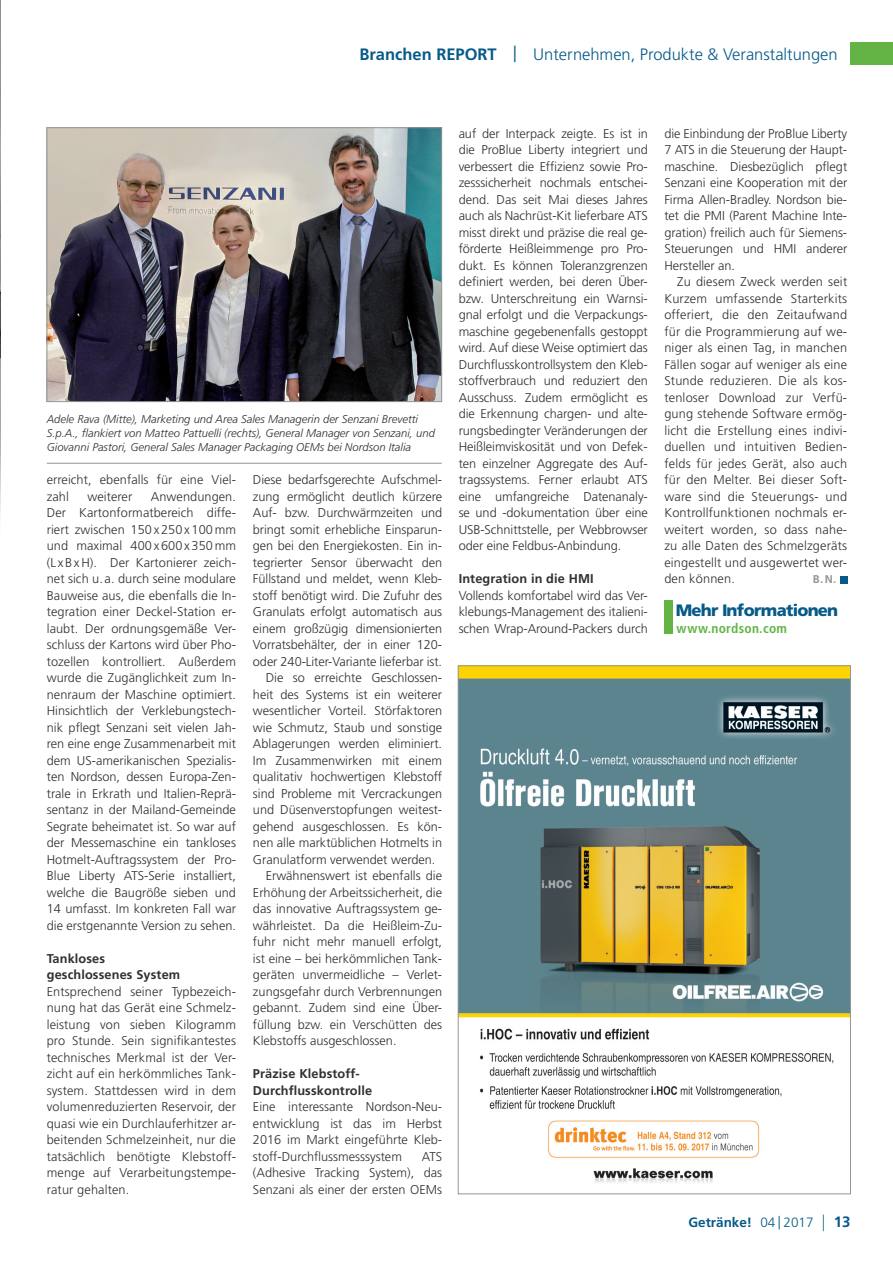
<style>
.page{position:relative;width:893px;height:1263px;background:#fff}
.page>*{position:absolute;margin:0;border:0;box-sizing:border-box;transform-origin:0 0}
.t1{font:300 16.5px "Frutiger";color:#075a88}
.Pre-Headline{font:900 16.5px "Frutiger";letter-spacing:-.05em;color:#075a88}
.t2{font:700 13.5px "Frutiger";color:#075a88}
.Pre-Headline-2{font:700 condensed 13.5px "Frutiger";letter-spacing:.02em;color:#63b445}
.FliessTEXT{font:300 12.75px/16.5px "Frutiger";color:#312f30;text-align:justify}
.FliessTEXT__Zwischen{font:700 12.75px/16.5px "Frutiger";letter-spacing:.01em;color:#312f30}
.FliessTEXT-2{font:italic 300 11.25px/14.2px "Frutiger";color:#312f30}
.FliessTEXT-3{font:700 11.25px "Frutiger";color:#939598}
.s1{font-weight:700}
.s2{font-weight:400;font-stretch:condensed}
.s3{font-weight:300}
.s4{font-weight:300;font-stretch:condensed;font-size:16.5px}
.s5{font-size:15px}
</style>
<div class="page">
<div style="left:664px;top:600px;width:8px;height:33px;background:#63b445"></div>
<img style="left:0;top:0;width:1px;height:517px">
<img style="left:49px;top:130px;width:391px;height:270px">
<div style="left:47px;top:128px;width:395px;height:274px;border:1px solid #939598"></div>
<div style="left:840px;top:576px;width:7px;height:7px;background:#075a88"></div>
<hr style="left:47px;top:463px;width:395px;height:1px;background:#939598">
<img style="left:460px;top:668px;width:389px;height:515px">
<div style="left:850px;top:43px;width:43px;height:22px;background:#63b445"></div>
<p class="t1" style="left:359px;top:44px;width:480px"><span class="s1">Branchen REPORT</span> <span class="s2">|</span> Unternehmen, Produkte &amp; Veranstaltungen</p>
<p class="FliessTEXT-2" style="left:47px;top:412px;width:390px">Adele Rava (Mitte), Marketing und Area Sales Managerin der Senzani Brevetti<br>S.p.A., flankiert von Matteo Pattuelli (rechts), General Manager von Senzani, und<br>Giovanni Pastori, General Sales Manager Packaging OEMs bei Nordson Italia</p>
<p class="FliessTEXT" style="left:47px;top:472px;width:191px">erreicht, ebenfalls für eine Viel&shy;zahl</p>
<p class="FliessTEXT" style="left:47px;top:488px;width:191px;text-indent:104px">Anwendungen.<br>Der Kartonformatbereich diffe&shy;riert zwischen 150x250x100mm und maximal 400x600x350mm (L xBxH). Der Kartonierer zeich&shy;net sich u. a. durch seine modulare Bauweise aus, die ebenfalls die In&shy;tegration einer Deckel-Station er&shy;laubt. Der ordnungsgemäße Ver&shy;schluss der Kartons wird über Pho&shy;tozellen kontrolliert. Außerdem wurde die Zugänglichkeit zum In&shy;nenraum der Maschine optimiert.<br>Hinsichtlich der Verklebungstech&shy;nik pflegt Senzani seit vielen Jah&shy;ren eine enge Zusammenarbeit mit dem US-amerikanischen Spezialis&shy;ten Nordson, dessen Europa-Zen&shy;trale in Erkrath und Italien-Reprä&shy;sentanz in der Mailand-Gemeinde Segrate beheimatet ist. So war auf der Messemaschine ein tankloses Hotmelt-Auftragssystem der Pro-Blue Liberty ATS-Serie installiert, welche die Baugröße sieben und 14 umfasst. Im konkreten Fall war die erstgenannte Version zu sehen.</p>
<p class="FliessTEXT__Zwischen" style="left:47px;top:950px;width:60px">Tankloses</p>
<p class="FliessTEXT__Zwischen" style="left:47px;top:966px;width:135px">geschlossenes System</p>
<p class="FliessTEXT" style="left:47px;top:983px;width:191px">Entsprechend seiner Typbezeich&shy;nung hat das Gerät eine Schmelz&shy;leistung von sieben Kilogramm pro Stunde. Sein signifikantestes technisches Merkmal ist der Ver&shy;zicht auf ein herkömmliches Tank&shy;system. Stattdessen wird in dem volumenreduzierten Reservoir, der quasi wie ein Durchlauferhitzer ar&shy;beitenden Schmelzeinheit, nur die tatsächlich benötigte Klebstoff&shy;menge auf Verarbeitungstempe&shy;ratur gehalten.</p>
<p class="FliessTEXT" style="left:88px;top:488px;width:46px">weiterer</p>
<p class="FliessTEXT" style="left:253px;top:472px;width:191px">Diese bedarfsgerechte Aufschmel&shy;zung ermöglicht deutlich kürzere Auf- bzw. Durchwärmzeiten und bringt somit erhebliche Einsparun&shy;gen bei den Energiekosten. Ein in&shy;tegrierter Sensor überwacht den Füllstand und meldet, wenn Kleb&shy;stoff benötigt wird. Die Zufuhr des Granulats erfolgt automatisch aus einem großzügig dimensionierten Vorratsbehälter, der in einer 120- oder 240-Liter-Variante lieferbar ist.</p>
<p class="FliessTEXT" style="left:253px;top:670px;width:191px;text-indent:13px">Die so erreichte Geschlossen&shy;heit des Systems ist ein weiterer wesentlicher Vorteil. Störfaktoren wie Schmutz, Staub und sonstige Ablagerungen werden eliminiert.<br>Im Zusammenwirken mit einem qualitativ hochwertigen Klebstoff sind Probleme mit Vercrackungen und Düsenverstopfungen weitest&shy;gehend ausgeschlossen. Es kön&shy;nen alle marktüblichen Hotmelts in Granulatform verwendet werden.</p>
<p class="FliessTEXT" style="left:253px;top:868px;width:191px;text-indent:13px">Erwähnenswert ist ebenfalls die Erhöhung der Arbeitssicherheit, die das innovative Auftragssystem ge&shy;währleistet. Da die Heißleim-Zu&shy;fuhr nicht mehr manuell erfolgt, ist eine – bei herkömmlichen Tank&shy;geräten unvermeidliche – Verlet&shy;zungsgefahr durch Verbrennungen gebannt. Zudem sind eine Über&shy;füllung bzw. ein Verschütten des Klebstoffs ausgeschlossen.</p>
<p class="FliessTEXT__Zwischen" style="left:253px;top:1065px;width:121px">Präzise Klebstoff-<br>Durchflusskontrolle</p>
<p class="FliessTEXT" style="left:253px;top:1099px;width:191px">Eine interessante Nordson-Neu&shy;entwicklung ist das im Herbst 2016 im Markt eingeführte Kleb&shy;stoff-Durchflussmesssystem</p>
<p class="FliessTEXT" style="left:253px;top:1148px;width:191px;text-indent:169px">ATS (Adhesive Tracking System), das Senzani als einer der ersten OEMs</p>
<p class="FliessTEXT" style="left:459px;top:125px;width:191px">auf der Interpack zeigte. Es ist in die ProBlue Liberty integriert und verbessert die Effizienz sowie Pro&shy;zesssicherheit nochmals entschei&shy;dend. Das seit Mai dieses Jahres auch als Nachrüst-Kit lieferbare ATS misst direkt und präzise die real ge&shy;förderte Heißleimmenge pro Pro&shy;dukt. Es können Toleranzgrenzen definiert werden, bei deren Über&shy;bzw. Unterschreitung ein Warnsi&shy;gnal erfolgt und die Verpackungs&shy;maschine gegebenenfalls gestoppt wird. Auf diese Weise optimiert das Durchflusskontrollsystem den Kleb&shy;stoffverbrauch und reduziert den Ausschuss. Zudem ermöglicht es die Erkennung chargen- und alte&shy;rungsbedingter Veränderungen der Heißleimviskosität und von Defek&shy;ten einzelner Aggregate des Auf&shy;tragssystems. Ferner erlaubt ATS eine umfangreiche Datenanaly&shy;se und -dokumentation über eine USB-Schnittstelle, per Webbrowser oder eine Feldbus-Anbindung.</p>
<p class="FliessTEXT__Zwischen" style="left:459px;top:570px;width:137px">Integration in die HMI</p>
<p class="FliessTEXT" style="left:459px;top:587px;width:191px">Vollends komfortabel wird das Ver&shy;klebungs-Management des italieni&shy;schen Wrap-Around--Packers durch</p>
<p class="FliessTEXT" style="left:664px;top:125px;width:184px">die Einbindung der ProBlue Liberty</p>
<p class="FliessTEXT" style="left:664px;top:142px;width:184px">7 ATS in die Steuerung der Haupt-</p>
<p class="FliessTEXT" style="left:664px;top:158px;width:184px">maschine. Diesbezüglich pflegt</p>
<p class="FliessTEXT" style="left:664px;top:175px;width:184px">Senzani eine Kooperation mit der</p>
<p class="FliessTEXT" style="left:664px;top:191px;width:184px">Firma Allen-Bradley. Nordson bie-</p>
<p class="FliessTEXT" style="left:664px;top:208px;width:184px">tet die PMI (Parent Machine Inte-</p>
<p class="FliessTEXT" style="left:664px;top:224px;width:183px">gration) freilich auch für Siemens-</p>
<p class="FliessTEXT" style="left:664px;top:241px;width:184px">Steuerungen und HMI anderer</p>
<p class="FliessTEXT" style="left:664px;top:257px;width:72px">Hersteller an.</p>
<p class="FliessTEXT" style="left:677px;top:274px;width:172px">Zu diesem Zweck werden seit</p>
<p class="FliessTEXT" style="left:664px;top:290px;width:184px">Kurzem umfassende Starterkits</p>
<p class="FliessTEXT" style="left:664px;top:307px;width:184px">offeriert, die den Zeitaufwand</p>
<p class="FliessTEXT" style="left:664px;top:323px;width:184px">für die Programmierung auf we-</p>
<p class="FliessTEXT" style="left:664px;top:340px;width:184px">niger als einen Tag, in manchen</p>
<p class="FliessTEXT" style="left:664px;top:356px;width:184px">Fällen sogar auf weniger als eine</p>
<p class="FliessTEXT" style="left:664px;top:373px;width:184px">Stunde reduzieren. Die als kos-</p>
<p class="FliessTEXT" style="left:664px;top:389px;width:184px">tenloser Download zur Verfü-</p>
<p class="FliessTEXT" style="left:664px;top:406px;width:184px">gung stehende Software ermög-</p>
<p class="FliessTEXT" style="left:664px;top:422px;width:184px">licht die Erstellung eines indivi-</p>
<p class="FliessTEXT" style="left:664px;top:439px;width:184px">duellen und intuitiven Bedien-</p>
<p class="FliessTEXT" style="left:664px;top:455px;width:184px">felds für jedes Gerät, also auch</p>
<p class="FliessTEXT" style="left:664px;top:472px;width:184px">für den Melter. Bei dieser Soft-</p>
<p class="FliessTEXT" style="left:664px;top:488px;width:184px">ware sind die Steuerungs- und</p>
<p class="FliessTEXT" style="left:664px;top:505px;width:184px">Kontrollfunktionen nochmals er-</p>
<p class="FliessTEXT" style="left:664px;top:521px;width:184px">weitert worden, so dass nahe-</p>
<p class="FliessTEXT" style="left:664px;top:538px;width:184px">zu alle Daten des Schmelzgeräts</p>
<p class="FliessTEXT" style="left:664px;top:554px;width:184px">eingestellt und ausgewertet wer-</p>
<p class="FliessTEXT" style="left:664px;top:571px;width:72px">den können.</p>
<p class="FliessTEXT-3" style="left:813px;top:573px;width:25px">B. N.</p>
<p class="Pre-Headline" style="left:676px;top:600px;width:164px">Mehr Informationen</p>
<p class="Pre-Headline-2" style="left:677px;top:620px;width:112px">www.nordson.com</p>
<p class="t2" style="left:688px;top:1214px;width:164px">Getränke! <span class="s3">04 | 2017</span> <span class="s4">|</span> <span class="s5">13</span></p>
</div>
